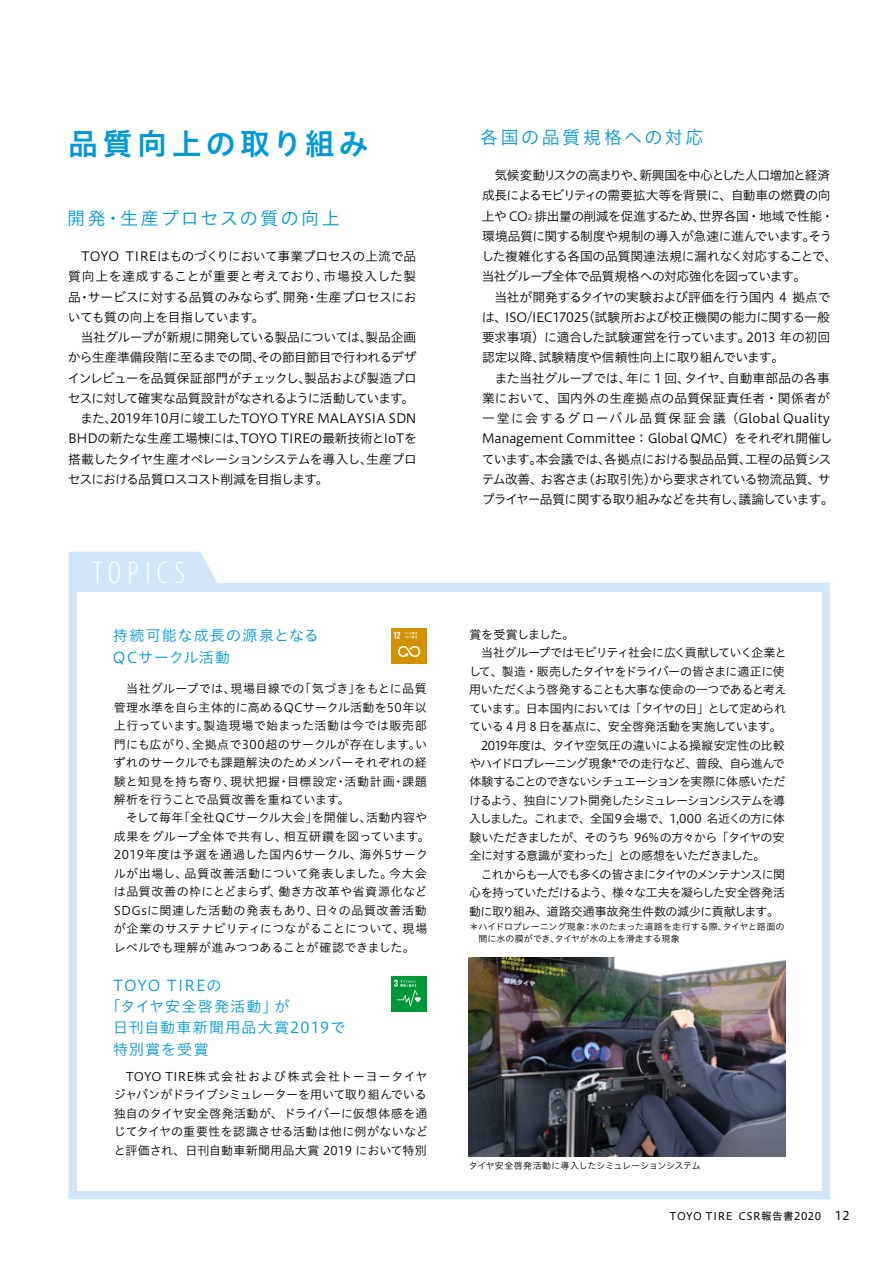
<style>
.page{position:relative;width:893px;height:1263px;background:#fff}
.page>*{position:absolute;margin:0;border:0;box-sizing:border-box;transform-origin:0 0}
.t1{font:300 condensed 31.5px "Myriad Pro";letter-spacing:.2em;color:#fff}
.t2{font:30px "Hiragino UD Sans Std W6";letter-spacing:.135em;color:#0099d9}
.t3{font:18px "Hiragino UD Sans Std W3";letter-spacing:.135em;color:#0099d9}
.t4{font:15px/21.3px "Hiragino UD Sans Std W3";letter-spacing:.07em;color:#0099d9}
.t5{font:12.75px/20.2px "Hiragino UD Sans Std W3";letter-spacing:-.025em;color:#000}
.t6{font:12.75px "Hiragino UD Sans Std W3";letter-spacing:-.045em;color:#000}
.t7{font:12.75px "Hiragino UD Sans Std W3";letter-spacing:-.065em;color:#000}
.t8{font:12.75px "Hiragino UD Sans Std W3";letter-spacing:-.05em;color:#000}
.t9{font:12.75px "Hiragino UD Sans Std W3";letter-spacing:.04em;color:#000}
.t10{font:12.75px "Hiragino UD Sans Std W3";letter-spacing:-.08em;color:#000}
.t11{font:12px/18.5px "Hiragino UD Sans Std W3";letter-spacing:.025em;color:#000}
.t12{font:12px/18.5px "Hiragino UD Sans Std W3";letter-spacing:-.01em;color:#000;text-align:justify}
.t13{font:12px "Hiragino UD Sans Std W3";letter-spacing:-.055em;color:#000}
.t14{font:12px "Hiragino UD Sans Std W3";letter-spacing:-.095em;color:#000}
.t15{font:12px "Hiragino UD Sans Std W3";letter-spacing:-.04em;color:#000}
.t16{font:12px "Hiragino UD Sans Std W3";letter-spacing:-.045em;color:#000}
.t17{font:12px "Hiragino UD Sans Std W3";letter-spacing:-.06em;color:#000}
.t18{font:12px "Hiragino UD Sans Std W3";letter-spacing:-.075em;color:#000}
.t19{font:12px "Hiragino UD Sans Std W3";letter-spacing:-.08em;color:#000}
.t20{font:12px "Hiragino UD Sans Std W3";letter-spacing:-.03em;color:#000}
.t21{font:12px "Hiragino UD Sans Std W3";letter-spacing:-.065em;color:#000}
.t22{font:12px "Hiragino UD Sans Std W3";letter-spacing:-.035em;color:#000}
.t23{font:10.5px "Hiragino UD Sans Std W4";letter-spacing:.05em;color:#000}
.t24{font:9px/12px "Hiragino UD Sans Std W3";color:#000}
.s1{font-size:7.5px}
.s2{font-size:12px}
</style>
<div class="page">
<svg style="left:69px;top:552px;width:761px;height:647px;fill:#d3e6f7"></svg>
<div style="left:77px;top:592px;width:744px;height:598px;background:#fff"></div>
<img style="left:468px;top:958px;width:317px;height:198px">
<div style="left:391px;top:977px;width:36px;height:35px;background:#00973b"></div>
<svg style="left:394px;top:980px;width:27px;height:26px"></svg>
<div style="left:392px;top:629px;width:35px;height:35px;background:#d39200"></div>
<svg style="left:398px;top:646px;width:22px;height:11px"></svg>
<svg style="left:394px;top:632px;width:23px;height:7px"></svg>
<h2 class="t2" style="left:68px;top:121px;width:302px">品質向上の取り組み</h2>
<h3 class="t3" style="left:67px;top:204px;width:274px">開発・生産プロセスの質の向上</h3>
<p class="t5" style="left:68px;top:245px;width:350px">　TOYO TIREはものづくりにおいて事業プロセスの上流で品</p>
<p class="t9" style="left:68px;top:267px;width:350px">質向上を達成することが重要と考えており、市場投入した製</p>
<p class="t5" style="left:68px;top:286px;width:350px">品・サービスに対する品質のみならず、開発・生産プロセスにお</p>
<p class="t5" style="left:68px;top:306px;width:198px">いても質の向上を目指しています。</p>
<p class="t6" style="left:68px;top:328px;width:350px">　当社グループが新規に開発している製品については、製品企画</p>
<p class="t5" style="left:68px;top:347px;width:350px">から生産準備段階に至るまでの間、その節目節目で行われるデザ</p>
<p class="t5" style="left:68px;top:367px;width:351px">インレビューを品質保証部門がチェックし、製品および製造プロ</p>
<p class="t7" style="left:68px;top:388px;width:348px">セスに対して確実な品質設計がなされるように活動しています。</p>
<p class="t5" style="left:80px;top:407px;width:338px">また、2019年10月に竣工したTOYO TYRE MALAYSIA SDN</p>
<p class="t5" style="left:68px;top:428px;width:350px">BHDの新たな生産工場棟には、TOYO TIREの最新技術とIoTを</p>
<p class="t8" style="left:68px;top:449px;width:350px">搭載したタイヤ生産オペレーションシステムを導入し、生産プロ</p>
<p class="t10" style="left:68px;top:469px;width:262px">セスにおける品質ロスコスト削減を目指します。</p>
<h1 class="t1" style="left:93px;top:554px;width:94px">TOPICS</h1>
<p class="t4" style="left:113px;top:624px;width:207px">持続可能な成長の源泉となる<br>QCサークル活動</p>
<p class="t11" style="left:114px;top:679px;width:318px">　当社グループでは、現場目線での「気づき」をもとに品質管理水準を自ら主体的に高めるQCサークル活動を50年以上行っています。製造現場で始まった活動は今では販売部門にも広がり、全拠点で300超のサークルが存在します。いずれのサークルでも課題解決のためメンバーそれぞれの経験と知見を持ち寄り、現状把握・目標設定・活動計画・課題解析を行うことで品質改善を重ねています。<br>　そして毎年「全社QCサークル大会」を開催し、活動内容や成果をグループ全体で共有し、相互研鑽を図っています。<br>2019年度は予選を通過した国内6サークル、海外5サークルが出場し、品質改善活動について発表しました。今大会は品質改善の枠にとどまらず、働き方改革や省資源化など<br>SDGsに関連した活動の発表もあり、日々の品質改善活動が企業のサステナビリティにつながることについて、現場レベルでも理解が進みつつあることが確認できました。</p>
<p class="t4" style="left:113px;top:974px;width:234px">TOYO TIREの<br>｢タイヤ安全啓発活動」が<br>日刊自動車新聞用品大賞2019で特別賞を受賞</p>
<p class="t12" style="left:114px;top:1066px;width:316px">　TOYO TIRE株式会社および株式会社トーヨータイヤジャパンがドライブシミュレーターを用いて取り組んでいる独自のタイヤ安全啓発活動が、ドライバーに仮想体感を通じてタイヤの重要性を認識させる活動は他に例がないなどと評価され、日刊自動車新聞用品大賞 2019 において特別</p>
<h3 class="t3" style="left:480px;top:124px;width:225px">各国の品質規格への対応</h3>
<p class="t5" style="left:481px;top:164px;width:357px">　気候変動リスクの高まりや、新興国を中心とした人口増加と経済成長によるモビリティの需要拡大等を背景に、自動車の燃費の向上や CO<span class="s1">2</span> 排出量の削減を促進するため、世界各国・地域で性能・環境品質に関する制度や規制の導入が急速に進んでいます。そうした複雑化する各国の品質関連法規に漏れなく対応することで、当社グループ全体で品質規格への対応強化を図っています。<br>　当社が開発するタイヤの実験および評価を行う国内 4 拠点では、ISO/IEC17025（試験所および校正機関の能力に関する一般要求事項）に適合した試験運営を行っています。2013 年の初回認定以降、試験精度や信頼性向上に取り組んでいます。</p>
<p class="t5" style="left:482px;top:367px;width:353px;text-indent:13px">また当社グループでは、年に 1 回、タイヤ、自動車部品の各事業において、国内外の生産拠点の品質保証責任者・関係者が一堂に会するグローバル品質保証会議（Global Quality Management Committee：Global QMC）をそれぞれ開催しています。本会議では、各拠点における製品品質、工程の品質システム改善、お客さま（お取引先）から要求されている物流品質、サプライヤー品質に関する取り組みなどを共有し、議論しています。</p>
<p class="t17" style="left:469px;top:625px;width:107px">賞を受賞しました。</p>
<p class="t13" style="left:469px;top:644px;width:319px">　当社グループではモビリティ社会に広く貢献していく企業と</p>
<p class="t13" style="left:469px;top:662px;width:317px">して、製造・販売したタイヤをドライバーの皆さまに適正に使</p>
<p class="t17" style="left:469px;top:681px;width:319px">用いただくよう啓発することも大事な使命の一つであると考え</p>
<p class="t13" style="left:469px;top:699px;width:318px">ています。日本国内においては「タイヤの日」として定められ</p>
<p class="t22" style="left:469px;top:717px;width:314px">ている 4 月 8 日を基点に、安全啓発活動を実施しています。</p>
<p class="t20" style="left:481px;top:736px;width:305px">2019年度は、タイヤ空気圧の違いによる操縦安定性の比較</p>
<p class="t19" style="left:469px;top:754px;width:317px">やハイドロプレーニング現象*での走行など、普段、自ら進んで</p>
<p class="t21" style="left:469px;top:773px;width:317px">体験することのできないシチュエーションを実際に体感いただ</p>
<p class="t14" style="left:469px;top:791px;width:318px">けるよう、独自にソフト開発したシミュレーションシステムを導</p>
<p class="t18" style="left:469px;top:810px;width:317px">入しました。これまで、全国９会場で、1,000 名近くの方に体</p>
<p class="t15" style="left:469px;top:828px;width:317px">験いただきましたが、そのうち 96％の方々から「タイヤの安</p>
<p class="t16" style="left:469px;top:847px;width:298px">全に対する意識が変わった」との感想をいただきました。</p>
<p class="t14" style="left:469px;top:865px;width:317px">　これからも一人でも多くの皆さまにタイヤのメンテナンスに関</p>
<p class="t16" style="left:469px;top:883px;width:317px">心を持っていただけるよう、様々な工夫を凝らした安全啓発活</p>
<p class="t15" style="left:469px;top:902px;width:311px">動に取り組み、道路交通事故発生件数の減少に貢献します。</p>
<p class="t24" style="left:478px;top:920px;width:308px;text-indent:-9px">＊ハイドロプレーニング現象：水のたまった道路を走行する際、タイヤと路面の間に水の膜ができ、タイヤが水の上を滑走する現象</p>
<p class="t24" style="left:469px;top:1159px;width:233px">タイヤ安全啓発活動に導入したシミュレーションシステム</p>
<p class="t23" style="left:670px;top:1208px;width:182px">TOYO TIRE CSR報告書2020 <span class="s2">12</span></p>
</div>
